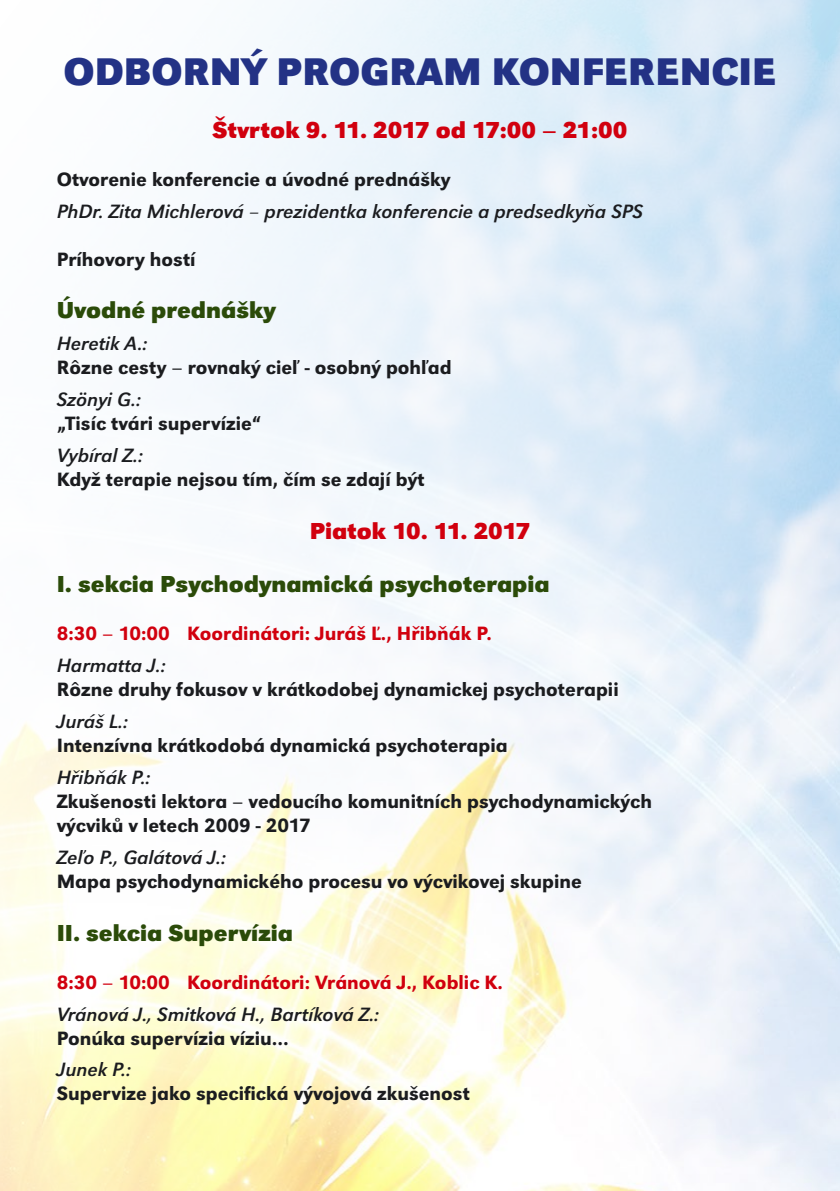
<style>
.page{position:relative;width:840px;height:1191px;background:#fff}
.page>*{position:absolute;margin:0;border:0;box-sizing:border-box;transform-origin:0 0}
.t1{font:700 40px "URW Grotesk TOT";color:#233285}
.t2{font:700 24px "URW Grotesk TOT";color:#2b4b09}
.t3{font:700 24px "URW Grotesk TOT";color:#d1000e}
.t4{font:500 20px/24px "URW Grotesk TOT";color:#1b1c1f}
.t5{font:italic 20px "URW Grotesk TOT";color:#1b1c1f}
.t6{font:500 20px "URW Grotesk TOT";color:#d1000e}
</style>
<div class="page">
<img style="left:0;top:0;width:839px;height:1191px">
<h1 class="t1" style="left:64px;top:47px;width:713px">ODBORNÝ PROGRAM KONFERENCIE</h1>
<p class="t3" style="left:212px;top:115px;width:416px">Štvrtok 9. 11. 2017 od 17:00 – 21:00</p>
<p class="t4" style="left:57px;top:167px;width:395px">Otvorenie konferencie a úvodné prednášky</p>
<p class="t5" style="left:57px;top:199px;width:587px">PhDr. Zita Michlerová – prezidentka konferencie a predsedkyňa SPS</p>
<p class="t4" style="left:57px;top:247px;width:140px">Príhovory hostí</p>
<p class="t2" style="left:57px;top:296px;width:220px">Úvodné prednášky</p>
<p class="t5" style="left:57px;top:332px;width:92px">Heretik A.:</p>
<p class="t4" style="left:57px;top:355px;width:396px">Rôzne cesty – rovnaký cieľ - osobný pohľad</p>
<p class="t5" style="left:57px;top:388px;width:86px">Szönyi G.:</p>
<p class="t4" style="left:57px;top:411px;width:206px">„Tisíc tvári supervízie“</p>
<p class="t5" style="left:57px;top:444px;width:88px">Vybíral Z.:</p>
<p class="t4" style="left:57px;top:467px;width:369px">Když terapie nejsou tím, čím se zdají být</p>
<p class="t3" style="left:309px;top:516px;width:222px">Piatok 10. 11. 2017</p>
<p class="t2" style="left:57px;top:569px;width:494px">I. sekcia Psychodynamická psychoterapia</p>
<p class="t6" style="left:57px;top:621px;width:436px">8:30 – 10:00 Koordinátori: Juráš Ľ., Hřibňák P.</p>
<p class="t5" style="left:57px;top:654px;width:110px">Harmatta J.:</p>
<p class="t4" style="left:57px;top:677px;width:563px">Rôzne druhy fokusov v krátkodobej dynamickej psychoterapii</p>
<p class="t5" style="left:57px;top:710px;width:73px">Juráš L.:</p>
<p class="t4" style="left:57px;top:733px;width:452px">Intenzívna krátkodobá dynamická psychoterapia</p>
<p class="t5" style="left:57px;top:765px;width:95px">Hřibňák P.:</p>
<p class="t4" style="left:57px;top:789px;width:596px">Zkušenosti lektora – vedoucího komunitních psychodynamických výcviků v letech 2009 - 2017</p>
<p class="t5" style="left:57px;top:845px;width:171px">Zeľo P., Galátová J.:</p>
<p class="t4" style="left:57px;top:869px;width:526px">Mapa psychodynamického procesu vo výcvikovej skupine</p>
<p class="t2" style="left:57px;top:918px;width:238px">II. sekcia Supervízia</p>
<p class="t6" style="left:57px;top:970px;width:447px">8:30 – 10:00 Koordinátori: Vránová J., Koblic K.</p>
<p class="t5" style="left:57px;top:1002px;width:324px">Vránová J., Smitková H., Bartíková Z.:</p>
<p class="t4" style="left:57px;top:1025px;width:233px">Ponúka supervízia víziu…</p>
<p class="t5" style="left:57px;top:1058px;width:76px">Junek P.:</p>
<p class="t4" style="left:57px;top:1081px;width:414px">Supervize jako specifická vývojová zkušenost</p>
</div>
